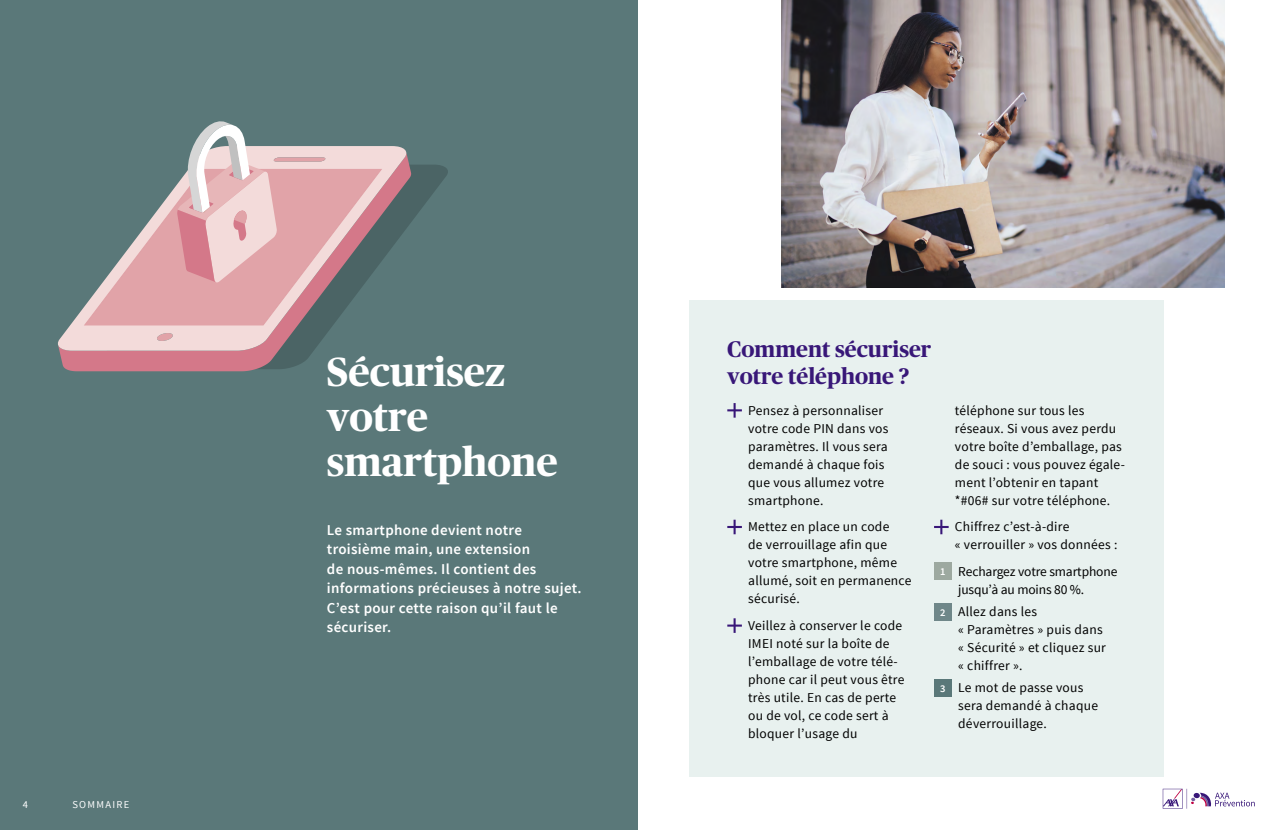
<style>
.page{position:relative;width:1276px;height:830px;background:#fff}
.page>*{position:absolute;margin:0;border:0;box-sizing:border-box;transform-origin:0 0}
.t1{font:700 40.5px/45px "Publico Headline";color:#fff}
.t2{font:700 22.5px/27px "Publico Headline";color:#381778}
.t3{font:600 15px/19.5px "Source Sans Pro";letter-spacing:.02em;color:#fff}
.t4{font:13.5px/18px "Source Sans Pro";letter-spacing:.02em;color:#000}
.t5{font:13.5px/18px "Source Sans Pro";letter-spacing:-.01em;color:#000}
.t6{font:10.5px "Source Sans Pro";letter-spacing:.125em;color:#fff}
.s1{font-weight:600;font-size:10.5px;color:#fff}
</style>
<div class="page">
<div style="left:0;top:0;width:638px;height:829px;background:#5a7879"></div>
<div style="left:689px;top:300px;width:474px;height:477px;background:#e8f1ef"></div>
<svg style="left:727px;top:403px;width:15px;height:14px"></svg>
<svg style="left:727px;top:519px;width:15px;height:15px"></svg>
<svg style="left:727px;top:618px;width:15px;height:14px"></svg>
<svg style="left:934px;top:519px;width:14px;height:15px"></svg>
<div style="left:934px;top:562px;width:18px;height:18px;background:#9da9a0"></div>
<div style="left:934px;top:602px;width:18px;height:18px;background:#6f8789"></div>
<div style="left:934px;top:678px;width:18px;height:18px;background:#5a7879"></div>
<img style="left:781px;top:0;width:444px;height:287px">
<svg style="left:411px;top:165px;width:37px;height:57px;fill:#4b6465"></svg>
<svg style="left:59px;top:165px;width:352px;height:206px;fill:#d47889"></svg>
<svg style="left:58px;top:146px;width:351px;height:204px"></svg>
<svg style="left:82px;top:167px;width:301px;height:159px"></svg>
<svg style="left:177px;top:121px;width:149px;height:162px"></svg>
<svg style="left:1162px;top:788px;width:92px;height:20px"></svg>
<p class="t6" style="left:23px;top:798px;width:7px">4</p>
<p class="t6" style="left:72px;top:798px;width:59px">SOMMAIRE</p>
<h1 class="t1" style="left:327px;top:347px;width:232px">Sécurisez votre smartphone</h1>
<p class="t3" style="left:327px;top:520px;width:256px">Le smartphone devient notre troisième main, une extension<br>de nous-mêmes. Il contient des informations précieuses à notre sujet.<br>C’est pour cette raison qu’il faut le sécuriser.</p>
<h2 class="t2" style="left:727px;top:334px;width:206px">Comment sécuriser votre téléphone ?</h2>
<p class="t4" style="left:748px;top:401px;width:142px">Pensez à personnaliser votre code PIN dans vos paramètres. Il vous sera demandé à chaque fois que vous allumez votre smartphone.</p>
<p class="t4" style="left:748px;top:517px;width:165px">Mettez en place un code<br>de verrouillage afin que votre smartphone, même allumé, soit en permanence sécurisé.</p>
<p class="t4" style="left:748px;top:616px;width:158px">Veillez à conserver le code<br>IMEI noté sur la boîte de l’emballage de votre télé&shy;phone car il peut vous être très utile. En cas de perte ou de vol, ce code sert à bloquer l’usage du</p>
<p class="t4" style="left:955px;top:401px;width:171px">téléphone sur tous les réseaux. Si vous avez perdu votre boîte d’emballage, pas de souci : vous pouvez égale&shy;ment l’obtenir en tapant *#06# sur votre téléphone.</p>
<p class="t4" style="left:955px;top:517px;width:164px">Chiffrez c’est-à-dire<br>« verrouiller » vos données :</p>
<p class="t5" style="left:958px;top:562px;width:161px;text-indent:-18px"><span class="s1">1</span> Rechargez votre smartphone jusqu’à au moins 80 %.</p>
<p class="t4" style="left:958px;top:602px;width:149px;text-indent:-18px"><span class="s1">2</span> Allez dans les<br>« Paramètres » puis dans « Sécurité » et cliquez sur « chiffrer ».</p>
<p class="t4" style="left:958px;top:678px;width:141px;text-indent:-18px"><span class="s1">3</span> Le mot de passe vous sera demandé à chaque déverrouillage.</p>
</div>
